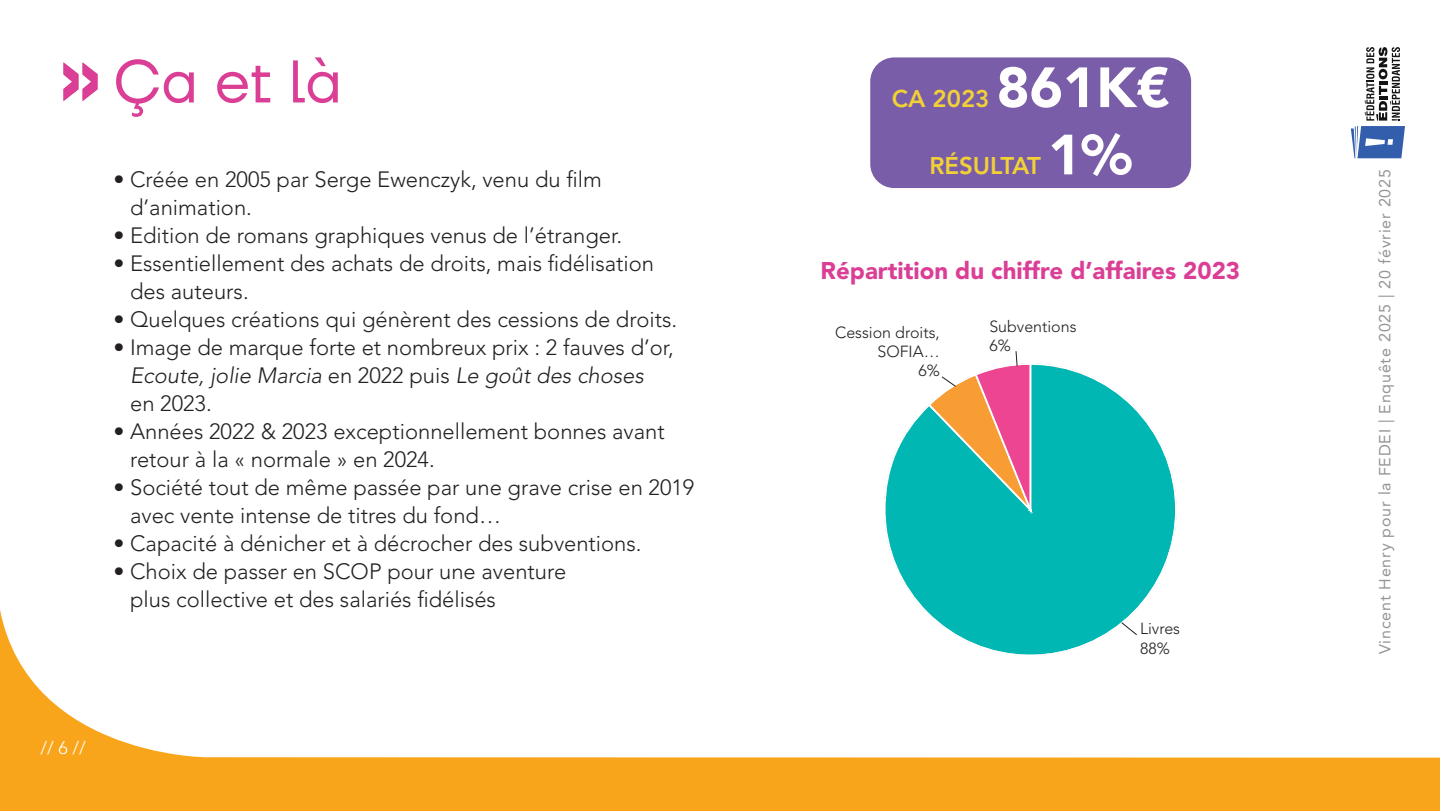
<style>
.page{position:relative;width:1440px;height:811px;background:#fff}
.page>*{position:absolute;margin:0;border:0;box-sizing:border-box;transform-origin:0 0}
.t1{font:60px "TT Firs Neue";color:#da3e95}
.t2{font:900 56px "Avenir LT Std";color:#fff}
.t3{font:900 24px "Avenir LT Std";color:#da3e95}
.t4{font:800 24px "Avenir LT Std";color:#f2d136}
.t5{font:300 22px/28px "Avenir LT Std";color:#231f20}
.t6{font:300 18px "Avenir LT Std";color:#fff}
.t7{font:16px "Avenir LT Std";letter-spacing:.05em;color:#939598}
.t8{font:300 16px/19.2px "Avenir LT Std";color:#231f20}
.s1{font-style:italic}
</style>
<div class="page">
<svg style="left:0;top:610px;width:1440px;height:200px"></svg>
<svg style="left:1351px;top:126px;width:54px;height:32px;background:#5e81bd"></svg>
<svg style="left:1365px;top:47px;width:35px;height:73px"></svg>
<svg style="left:63px;top:62px;width:35px;height:39px"></svg>
<svg style="left:883px;top:363px;width:294px;height:293px"></svg>
<div style="left:870px;top:57px;width:321px;height:131px;background:#7a5da8;border-radius:24px"></div>
<svg style="left:927px;top:351px;width:107px;height:165px"></svg>
<svg style="left:1120px;top:621px;width:18px;height:15px"></svg>
<h1 class="t1" style="left:113px;top:41px;width:230px">Ça et là</h1>
<p class="t5" style="left:130px;top:165px;width:473px;text-indent:-17px">• Créée en 2005 par Serge Ewenczyk, venu du film d’animation.</p>
<p class="t5" style="left:113px;top:221px;width:510px">• Edition de romans graphiques venus de l’étranger.</p>
<p class="t5" style="left:130px;top:249px;width:526px;text-indent:-17px">• Essentiellement des achats de droits, mais fidélisation des auteurs.</p>
<p class="t5" style="left:113px;top:305px;width:565px">• Quelques créations qui génèrent des cessions de droits.</p>
<p class="t5" style="left:130px;top:333px;width:545px;text-indent:-17px">• Image de marque forte et nombreux prix : 2 fauves d’or,<br><span class="s1">Ecoute, jolie Marcia</span> en 2022 puis <span class="s1">Le goût des choses<br></span>en 2023.</p>
<p class="t5" style="left:130px;top:417px;width:536px;text-indent:-17px">• Années 2022 &amp; 2023 exceptionnellement bonnes avant retour à la « normale » en 2024.</p>
<p class="t5" style="left:130px;top:473px;width:566px;text-indent:-17px">• Société tout de même passée par une grave crise en 2019 avec vente intense de titres du fond…</p>
<p class="t5" style="left:113px;top:529px;width:530px">• Capacité à dénicher et à décrocher des subventions.</p>
<p class="t5" style="left:130px;top:557px;width:438px;text-indent:-17px">• Choix de passer en SCOP pour une aventure plus collective et des salariés fidélisés</p>
<p class="t6" style="left:41px;top:737px;width:47px">// 6 //</p>
<p class="t4" style="left:892px;top:84px;width:99px">CA 2023</p>
<h2 class="t2" style="left:997px;top:54px;width:175px">861K€</h2>
<p class="t4" style="left:929px;top:152px;width:113px">RÉSULTAT</p>
<h2 class="t2" style="left:1048px;top:121px;width:85px">1%</h2>
<p class="t3" style="left:821px;top:256px;width:421px">Répartition du chiffre d’affaires 2023</p>
<p class="t8" style="left:835px;top:323px;width:106px;text-align:right">Cession droits,<br>SOFIA…<br>6%</p>
<p class="t8" style="left:989px;top:317px;width:89px">Subventions<br>6%</p>
<p class="t8" style="left:1140px;top:619px;width:41px">Livres<br>88%</p>
<p class="t7" style="left:1376px;top:654px;width:486px;rotate:-90deg">Vincent Henry pour la FEDEI | Enquête 2025 | 20 février 2025</p>
</div>
